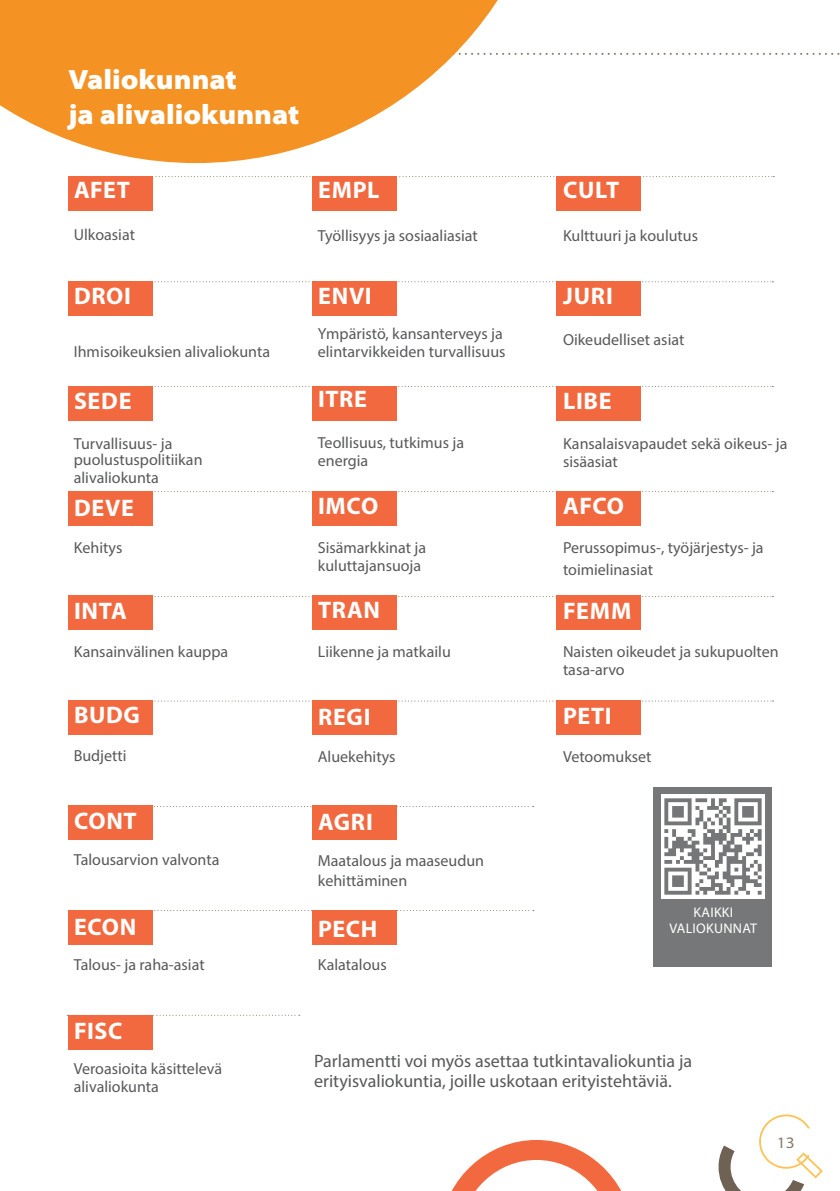
<style>
.page{position:relative;width:840px;height:1191px;background:#fff}
.page>*{position:absolute;margin:0;border:0;box-sizing:border-box;transform-origin:0 0}
.t1{font:900 semi-expanded 28px/35.6px "Myriad Pro";color:#fff}
.t2{font:700 24px "Myriad Pro";letter-spacing:.025em;color:#fff}
.t3{font:18px "Myriad Pro";color:#57585a}
.t4{font:16px/18px "Myriad Pro";color:#57585a}
.t5{font:semi-expanded 16px "Myriad Pro";color:#85796c}
.t6{font:14px/16px "Myriad Pro";letter-spacing:.02em;color:#fff;text-align:center}
</style>
<div class="page">
<svg style="left:67px;top:1014px;width:233px;height:1px"></svg>
<svg style="left:152px;top:910px;width:381px;height:1px"></svg>
<svg style="left:152px;top:806px;width:381px;height:1px"></svg>
<svg style="left:152px;top:700px;width:621px;height:1px"></svg>
<svg style="left:152px;top:596px;width:621px;height:1px"></svg>
<svg style="left:152px;top:491px;width:621px;height:1px"></svg>
<svg style="left:152px;top:386px;width:621px;height:1px"></svg>
<svg style="left:152px;top:281px;width:621px;height:1px"></svg>
<svg style="left:152px;top:176px;width:621px;height:1px"></svg>
<svg style="left:558px;top:53px;width:281px;height:2px"></svg>
<svg style="left:0;top:0;width:554px;height:163px;fill:#f49223"></svg>
<div style="left:68px;top:176px;width:84px;height:34px;background:#f2693f"></div>
<div style="left:312px;top:176px;width:84px;height:34px;background:#f2693f"></div>
<div style="left:556px;top:176px;width:83px;height:34px;background:#f2693f"></div>
<div style="left:68px;top:281px;width:84px;height:34px;background:#f2693f"></div>
<div style="left:312px;top:281px;width:84px;height:34px;background:#f2693f"></div>
<div style="left:556px;top:281px;width:83px;height:34px;background:#f2693f"></div>
<div style="left:68px;top:386px;width:84px;height:34px;background:#f2693f"></div>
<div style="left:312px;top:386px;width:84px;height:34px;background:#f2693f"></div>
<div style="left:556px;top:386px;width:83px;height:34px;background:#f2693f"></div>
<div style="left:68px;top:491px;width:84px;height:34px;background:#f2693f"></div>
<div style="left:312px;top:491px;width:84px;height:34px;background:#f2693f"></div>
<div style="left:556px;top:491px;width:83px;height:34px;background:#f2693f"></div>
<div style="left:68px;top:596px;width:84px;height:34px;background:#f2693f"></div>
<div style="left:312px;top:596px;width:84px;height:34px;background:#f2693f"></div>
<div style="left:556px;top:596px;width:83px;height:34px;background:#f2693f"></div>
<div style="left:68px;top:700px;width:84px;height:35px;background:#f2693f"></div>
<div style="left:312px;top:700px;width:84px;height:35px;background:#f2693f"></div>
<div style="left:556px;top:700px;width:83px;height:35px;background:#f2693f"></div>
<div style="left:68px;top:805px;width:84px;height:35px;background:#f2693f"></div>
<div style="left:312px;top:805px;width:84px;height:35px;background:#f2693f"></div>
<div style="left:68px;top:910px;width:84px;height:35px;background:#f2693f"></div>
<div style="left:312px;top:910px;width:84px;height:35px;background:#f2693f"></div>
<div style="left:653px;top:787px;width:118px;height:179px;background:#757778"></div>
<img style="left:661px;top:794px;width:103px;height:104px">
<div style="left:68px;top:1015px;width:84px;height:34px;background:#f2693f"></div>
<svg style="left:718px;top:1114px;width:105px;height:77px"></svg>
<svg style="left:451px;top:1140px;width:171px;height:51px"></svg>
<p class="t1" style="left:68px;top:60px;width:233px">Valiokunnat<br>ja alivaliokunnat</p>
<p class="t2" style="left:74px;top:175px;width:57px">AFET</p>
<p class="t2" style="left:318px;top:175px;width:63px">EMPL</p>
<p class="t2" style="left:563px;top:175px;width:58px">CULT</p>
<p class="t4" style="left:74px;top:226px;width:63px">Ulkoasiat</p>
<p class="t4" style="left:317px;top:227px;width:161px">Työllisyys ja sosiaaliasiat</p>
<p class="t4" style="left:562px;top:227px;width:136px">Kulttuuri ja koulutus</p>
<p class="t2" style="left:74px;top:281px;width:59px">DROI</p>
<p class="t2" style="left:318px;top:281px;width:55px">ENVI</p>
<p class="t2" style="left:563px;top:281px;width:51px">JURI</p>
<p class="t4" style="left:317px;top:325px;width:186px">Ympäristö, kansanterveys ja</p>
<p class="t4" style="left:562px;top:331px;width:123px">Oikeudelliset asiat</p>
<p class="t4" style="left:74px;top:343px;width:198px">Ihmisoikeuksien alivaliokunta</p>
<p class="t4" style="left:317px;top:343px;width:189px">elintarvikkeiden turvallisuus</p>
<p class="t2" style="left:74px;top:386px;width:59px">SEDE</p>
<p class="t2" style="left:318px;top:384px;width:50px">ITRE</p>
<p class="t2" style="left:563px;top:386px;width:50px">LIBE</p>
<p class="t4" style="left:74px;top:435px;width:130px;line-height:16px">Turvallisuus- ja puolustuspolitiikan</p>
<p class="t4" style="left:317px;top:434px;width:148px">Teollisuus, tutkimus ja energia</p>
<p class="t4" style="left:562px;top:434px;width:226px">Kansalaisvapaudet sekä oikeus- ja sisäasiat</p>
<p class="t4" style="left:74px;top:468px;width:87px">alivaliokunta</p>
<p class="t2" style="left:74px;top:492px;width:61px">DEVE</p>
<p class="t2" style="left:318px;top:490px;width:62px">IMCO</p>
<p class="t2" style="left:563px;top:490px;width:62px">AFCO</p>
<p class="t4" style="left:74px;top:538px;width:50px">Kehitys</p>
<p class="t4" style="left:317px;top:538px;width:110px">Sisämarkkinat ja</p>
<p class="t4" style="left:562px;top:538px;width:202px">Perussopimus-, työjärjestys- ja</p>
<p class="t4" style="left:317px;top:556px;width:105px">kuluttajansuoja</p>
<p class="t4" style="left:562px;top:560px;width:91px">toimielinasiat</p>
<p class="t2" style="left:74px;top:595px;width:54px">INTA</p>
<p class="t2" style="left:318px;top:594px;width:63px">TRAN</p>
<p class="t2" style="left:563px;top:595px;width:70px">FEMM</p>
<p class="t4" style="left:74px;top:643px;width:156px">Kansainvälinen kauppa</p>
<p class="t4" style="left:317px;top:642px;width:134px">Liikenne ja matkailu</p>
<p class="t4" style="left:562px;top:642px;width:217px">Naisten oikeudet ja sukupuolten tasa-arvo</p>
<p class="t2" style="left:74px;top:699px;width:67px">BUDG</p>
<p class="t2" style="left:318px;top:701px;width:54px">REGI</p>
<p class="t2" style="left:563px;top:700px;width:50px">PETI</p>
<p class="t4" style="left:74px;top:747px;width:54px">Budjetti</p>
<p class="t4" style="left:317px;top:747px;width:79px">Aluekehitys</p>
<p class="t4" style="left:562px;top:747px;width:90px">Vetoomukset</p>
<p class="t2" style="left:74px;top:805px;width:64px">CONT</p>
<p class="t2" style="left:318px;top:806px;width:56px">AGRI</p>
<p class="t4" style="left:74px;top:850px;width:147px">Talousarvion valvonta</p>
<p class="t4" style="left:317px;top:850px;width:168px;line-height:20px">Maatalous ja maaseudun kehittäminen</p>
<p class="t2" style="left:74px;top:910px;width:64px">ECON</p>
<p class="t2" style="left:318px;top:913px;width:61px">PECH</p>
<p class="t4" style="left:74px;top:955px;width:132px">Talous- ja raha-asiat</p>
<p class="t4" style="left:317px;top:955px;width:70px">Kalatalous</p>
<p class="t2" style="left:74px;top:1014px;width:50px">FISC</p>
<p class="t6" style="left:669px;top:903px;width:89px">KAIKKI<br>VALIOKUNNAT</p>
<p class="t4" style="left:74px;top:1059px;width:150px">Veroasioita käsittelevä</p>
<p class="t4" style="left:74px;top:1077px;width:87px">alivaliokunta</p>
<p class="t3" style="left:314px;top:1049px;width:379px">Parlamentti voi myös asettaa tutkintavaliokuntia ja</p>
<p class="t3" style="left:314px;top:1069px;width:359px">erityisvaliokuntia, joille uskotaan erityistehtäviä.</p>
<p class="t5" style="left:776px;top:1132px;width:19px">13</p>
</div>
